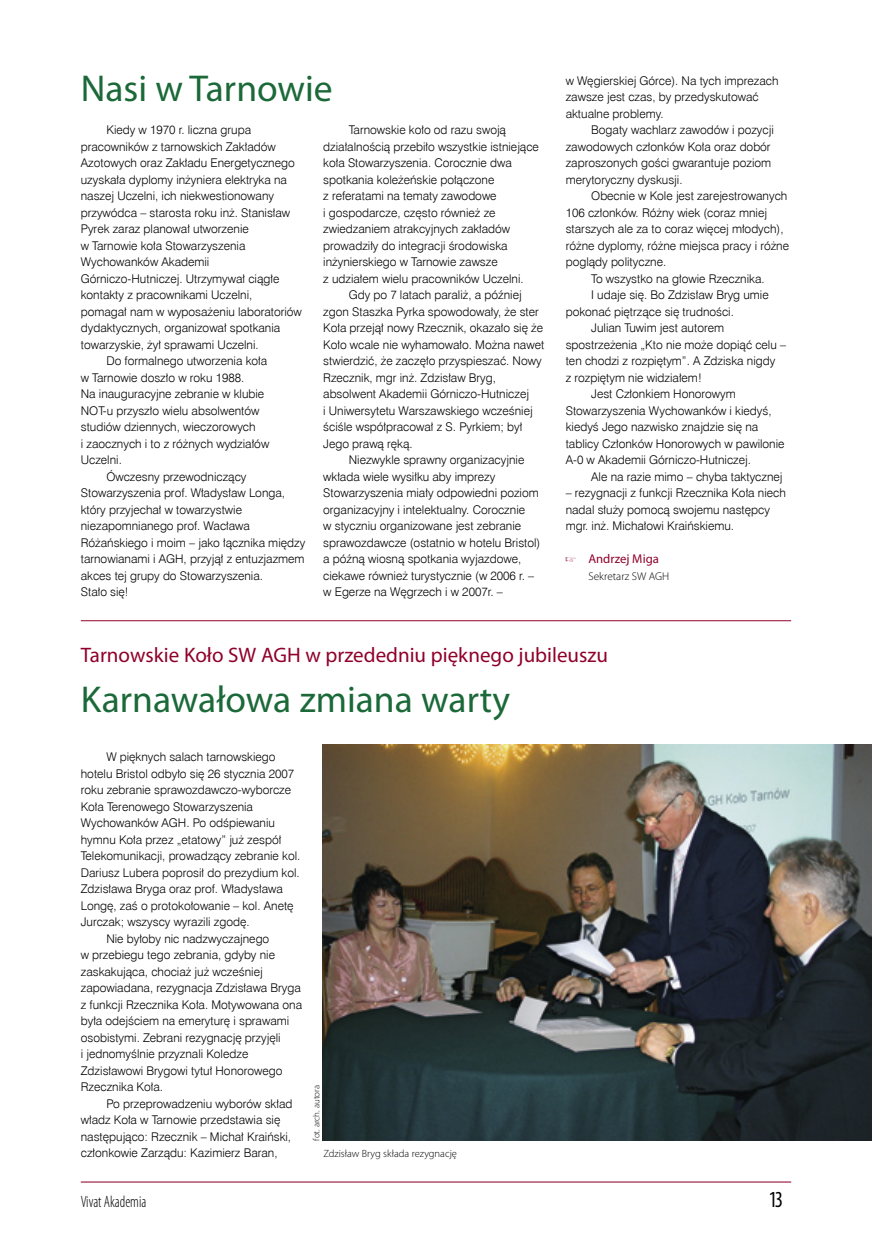
<style>
.page{position:relative;width:872px;height:1242px;background:#fff}
.page>*{position:absolute;margin:0;border:0;box-sizing:border-box;transform-origin:0 0}
.t1{font:37.5px "Myriad Pro";color:#1b6939}
.t2{font:condensed 23.1px "Myriad Pro";color:#000;scale:.91 1}
.t3{font:21px "Myriad Pro";color:#90002a}
.t4{font:300 condensed 16.5px "Myriad Pro";color:#000;scale:.91 1}
.t5{font:12.75px "Myriad Pro";color:#90002a}
.t6{font:12px/16.5px "Swis 721 Lt EU";color:#000}
.t7{font:300 11.25px "Myriad Pro";color:#000}
.t8{font:300 10.5px "Myriad Pro";color:#000}
.t9{font:300 9px "Myriad Pro";color:#000}
</style>
<div class="page">
<hr style="left:81px;top:1181px;width:710px;height:1px;background:#90002a">
<hr style="left:81px;top:620px;width:710px;height:1px;background:#90002a">
<img style="left:322px;top:745px;width:550px;height:395px">
<h1 class="t1" style="left:81px;top:65px;width:253px">Nasi w Tarnowie</h1>
<p class="t6" style="left:106px;top:122px;width:146px">Kiedy w 1970 r. liczna grupa</p>
<p class="t6" style="left:81px;top:138px;width:196px">pracowników z tarnowskich Zakładów</p>
<p class="t6" style="left:81px;top:155px;width:215px">Azotowych oraz Zakładu Energetycznego</p>
<p class="t6" style="left:81px;top:171px;width:208px">uzyskała dyplomy inżyniera elektryka na</p>
<p class="t6" style="left:81px;top:188px;width:195px">naszej Uczelni, ich niekwestionowany</p>
<p class="t6" style="left:81px;top:204px;width:211px">przywódca – starosta roku inż. Stanisław</p>
<p class="t6" style="left:81px;top:221px;width:169px">Pyrek zaraz planował utworzenie</p>
<p class="t6" style="left:81px;top:237px;width:166px">w Tarnowie koła Stowarzyszenia</p>
<p class="t6" style="left:81px;top:254px;width:130px">Wychowanków Akademii</p>
<p class="t6" style="left:81px;top:270px;width:200px">Górniczo-Hutniczej. Utrzymywał ciągłe</p>
<p class="t6" style="left:81px;top:287px;width:173px">kontakty z pracownikami Uczelni,</p>
<p class="t6" style="left:81px;top:303px;width:223px">pomagał nam w wyposażeniu laboratoriów</p>
<p class="t6" style="left:81px;top:320px;width:201px">dydaktycznych, organizował spotkania</p>
<p class="t6" style="left:81px;top:336px;width:179px">towarzyskie, żył sprawami Uczelni.</p>
<p class="t6" style="left:106px;top:353px;width:162px">Do formalnego utworzenia koła</p>
<p class="t6" style="left:81px;top:369px;width:165px">w Tarnowie doszło w roku 1988.</p>
<p class="t6" style="left:81px;top:386px;width:185px">Na inauguracyjne zebranie w klubie</p>
<p class="t6" style="left:81px;top:402px;width:180px">NOT-u przyszło wielu absolwentów</p>
<p class="t6" style="left:81px;top:419px;width:176px">studiów dziennych, wieczorowych</p>
<p class="t6" style="left:81px;top:435px;width:190px">i zaocznych i to z różnych wydziałów</p>
<p class="t6" style="left:81px;top:452px;width:43px">Uczelni.</p>
<p class="t6" style="left:106px;top:468px;width:142px">Ówczesny przewodniczący</p>
<p class="t6" style="left:81px;top:485px;width:206px">Stowarzyszenia prof. Władysław Longa,</p>
<p class="t6" style="left:81px;top:501px;width:163px">który przyjechał w towarzystwie</p>
<p class="t6" style="left:81px;top:518px;width:171px">niezapomnianego prof. Wacława</p>
<p class="t6" style="left:81px;top:534px;width:226px">Różańskiego i moim – jako łącznika między</p>
<p class="t6" style="left:81px;top:551px;width:225px">tarnowianami i AGH, przyjął z entuzjazmem</p>
<p class="t6" style="left:81px;top:567px;width:184px">akces tej grupy do Stowarzyszenia.</p>
<p class="t6" style="left:81px;top:584px;width:49px">Stało się!</p>
<p class="t6" style="left:323px;top:122px;width:217px;text-indent:26px">Tarnowskie koło od razu swoją działalnością przebiło wszystkie istniejące koła Stowarzyszenia. Corocznie dwa spotkania koleżeńskie połączone<br>z referatami na tematy zawodowe<br>i gospodarcze, często również ze zwiedzaniem atrakcyjnych zakładów prowadziły do integracji środowiska inżynierskiego w Tarnowie zawsze<br>z udziałem wielu pracowników Uczelni.</p>
<p class="t6" style="left:349px;top:287px;width:174px">Gdy po 7 latach paraliż, a później</p>
<p class="t6" style="left:323px;top:303px;width:217px">zgon Staszka Pyrka spowodowały, że ster</p>
<p class="t6" style="left:323px;top:320px;width:221px">Koła przejął nowy Rzecznik, okazało się że</p>
<p class="t6" style="left:323px;top:336px;width:222px">Koło wcale nie wyhamowało. Można nawet</p>
<p class="t6" style="left:323px;top:353px;width:220px">stwierdzić, że zaczęło przyspieszać. Nowy</p>
<p class="t6" style="left:323px;top:369px;width:174px">Rzecznik, mgr inż. Zdzisław Bryg,</p>
<p class="t6" style="left:323px;top:386px;width:207px">absolwent Akademii Górniczo-Hutniczej</p>
<p class="t6" style="left:323px;top:402px;width:211px">i Uniwersytetu Warszawskiego wcześniej</p>
<p class="t6" style="left:323px;top:419px;width:200px">ściśle współpracował z S. Pyrkiem; był</p>
<p class="t6" style="left:323px;top:435px;width:91px">Jego prawą ręką.</p>
<p class="t6" style="left:349px;top:452px;width:177px">Niezwykle sprawny organizacyjnie</p>
<p class="t6" style="left:323px;top:468px;width:174px">wkłada wiele wysiłku aby imprezy</p>
<p class="t6" style="left:323px;top:485px;width:217px">Stowarzyszenia miały odpowiedni poziom</p>
<p class="t6" style="left:323px;top:501px;width:203px">organizacyjny i intelektualny. Corocznie</p>
<p class="t6" style="left:323px;top:518px;width:199px">w styczniu organizowane jest zebranie</p>
<p class="t6" style="left:323px;top:534px;width:219px">sprawozdawcze (ostatnio w hotelu Bristol)</p>
<p class="t6" style="left:323px;top:551px;width:200px">a późną wiosną spotkania wyjazdowe,</p>
<p class="t6" style="left:323px;top:567px;width:212px">ciekawe również turystycznie (w 2006 r. –</p>
<p class="t6" style="left:323px;top:584px;width:181px">w Egerze na Węgrzech i w 2007r. –</p>
<p class="t6" style="left:566px;top:72px;width:214px">w Węgierskiej Górce). Na tych imprezach zawsze jest czas, by przedyskutować aktualne problemy.</p>
<p class="t6" style="left:566px;top:122px;width:209px;text-indent:26px">Bogaty wachlarz zawodów i pozycji zawodowych członków Koła oraz dobór zaproszonych gości gwarantuje poziom merytoryczny dyskusji.</p>
<p class="t6" style="left:591px;top:188px;width:198px">Obecnie w Kole jest zarejestrowanych</p>
<p class="t6" style="left:566px;top:204px;width:203px">106 członków. Różny wiek (coraz mniej</p>
<p class="t6" style="left:566px;top:221px;width:219px">starszych ale za to coraz więcej młodych),</p>
<p class="t6" style="left:566px;top:237px;width:225px">różne dyplomy, różne miejsca pracy i różne</p>
<p class="t6" style="left:566px;top:254px;width:102px">poglądy polityczne.</p>
<p class="t6" style="left:591px;top:270px;width:175px">To wszystko na głowie Rzecznika.</p>
<p class="t6" style="left:591px;top:287px;width:179px">I udaje się. Bo Zdzisław Bryg umie</p>
<p class="t6" style="left:566px;top:303px;width:170px">pokonać piętrzące się trudności.</p>
<p class="t6" style="left:591px;top:320px;width:134px">Julian Tuwim jest autorem</p>
<p class="t6" style="left:566px;top:336px;width:222px">spostrzeżenia „Kto nie może dopiąć celu –</p>
<p class="t6" style="left:566px;top:353px;width:211px">ten chodzi z rozpiętym”. A Zdziska nigdy</p>
<p class="t6" style="left:566px;top:369px;width:137px">z rozpiętym nie widziałem!</p>
<p class="t6" style="left:591px;top:386px;width:146px">Jest Członkiem Honorowym</p>
<p class="t6" style="left:566px;top:402px;width:207px">Stowarzyszenia Wychowanków i kiedyś,</p>
<p class="t6" style="left:566px;top:419px;width:194px">kiedyś Jego nazwisko znajdzie się na</p>
<p class="t6" style="left:566px;top:435px;width:220px">tablicy Członków Honorowych w pawilonie</p>
<p class="t6" style="left:566px;top:452px;width:187px">A-0 w Akademii Górniczo-Hutniczej.</p>
<p class="t6" style="left:591px;top:468px;width:193px">Ale na razie mimo – chyba taktycznej</p>
<p class="t6" style="left:566px;top:485px;width:222px">– rezygnacji z funkcji Rzecznika Koła niech nadal służy pomocą swojemu następcy mgr. inż. Michałowi Kraińskiemu.</p>
<p class="t5" style="left:588px;top:551px;width:72px">Andrzej Miga</p>
<p class="t7" style="left:588px;top:569px;width:82px">Sekretarz SW AGH</p>
<h3 class="t3" style="left:81px;top:642px;width:529px">Tarnowskie Koło SW AGH w przededniu pięknego jubileuszu</h3>
<h1 class="t1" style="left:81px;top:676px;width:431px">Karnawałowa zmiana warty</h1>
<p class="t6" style="left:106px;top:749px;width:171px">W pięknych salach tarnowskiego</p>
<p class="t6" style="left:81px;top:765px;width:215px">hotelu Bristol odbyło się 26 stycznia 2007</p>
<p class="t6" style="left:81px;top:782px;width:212px">roku zebranie sprawozdawczo-wyborcze</p>
<p class="t6" style="left:81px;top:798px;width:174px">Koła Terenowego Stowarzyszenia</p>
<p class="t6" style="left:81px;top:815px;width:196px">Wychowanków AGH. Po odśpiewaniu</p>
<p class="t6" style="left:81px;top:831px;width:202px">hymnu Koła przez „etatowy” już zespół</p>
<p class="t6" style="left:81px;top:848px;width:221px">Telekomunikacji, prowadzący zebranie kol.</p>
<p class="t6" style="left:81px;top:864px;width:220px">Dariusz Lubera poprosił do prezydium kol.</p>
<p class="t6" style="left:81px;top:881px;width:204px">Zdzisława Bryga oraz prof. Władysława</p>
<p class="t6" style="left:81px;top:897px;width:214px">Longę, zaś o protokołowanie – kol. Anetę</p>
<p class="t6" style="left:81px;top:914px;width:170px">Jurczak; wszyscy wyrazili zgodę.</p>
<p class="t6" style="left:106px;top:930px;width:164px">Nie byłoby nic nadzwyczajnego</p>
<p class="t6" style="left:81px;top:947px;width:196px">w przebiegu tego zebrania, gdyby nie</p>
<p class="t6" style="left:81px;top:963px;width:183px">zaskakująca, chociaż już wcześniej</p>
<p class="t6" style="left:81px;top:980px;width:222px">zapowiadana, rezygnacja Zdzisława Bryga</p>
<p class="t6" style="left:81px;top:996px;width:223px">z funkcji Rzecznika Koła. Motywowana ona</p>
<p class="t6" style="left:81px;top:1013px;width:210px">była odejściem na emeryturę i sprawami</p>
<p class="t6" style="left:81px;top:1029px;width:201px">osobistymi. Zebrani rezygnację przyjęli</p>
<p class="t6" style="left:81px;top:1046px;width:169px">i jednomyślnie przyznali Koledze</p>
<p class="t6" style="left:81px;top:1062px;width:203px">Zdzisławowi Brygowi tytuł Honorowego</p>
<p class="t6" style="left:81px;top:1079px;width:84px">Rzecznika Koła.</p>
<p class="t6" style="left:106px;top:1095px;width:188px">Po przeprowadzeniu wyborów skład</p>
<p class="t6" style="left:81px;top:1112px;width:201px">władz Koła w Tarnowie przedstawia się</p>
<p class="t6" style="left:81px;top:1128px;width:212px">następująco: Rzecznik – Michał Kraiński,</p>
<p class="t6" style="left:81px;top:1145px;width:198px">członkowie Zarządu: Kazimierz Baran,</p>
<p class="t9" style="left:311px;top:1140px;width:57px;rotate:-90deg">fot. arch. autora</p>
<p class="t8" style="left:323px;top:1147px;width:135px">Zdzisław Bryg składa rezygnację</p>
<h3 class="t4" style="left:81px;top:1192px;width:74px">Vivat Akademia</h3>
<h2 class="t2" style="left:770px;top:1186px;width:15px">13</h2>
</div>
